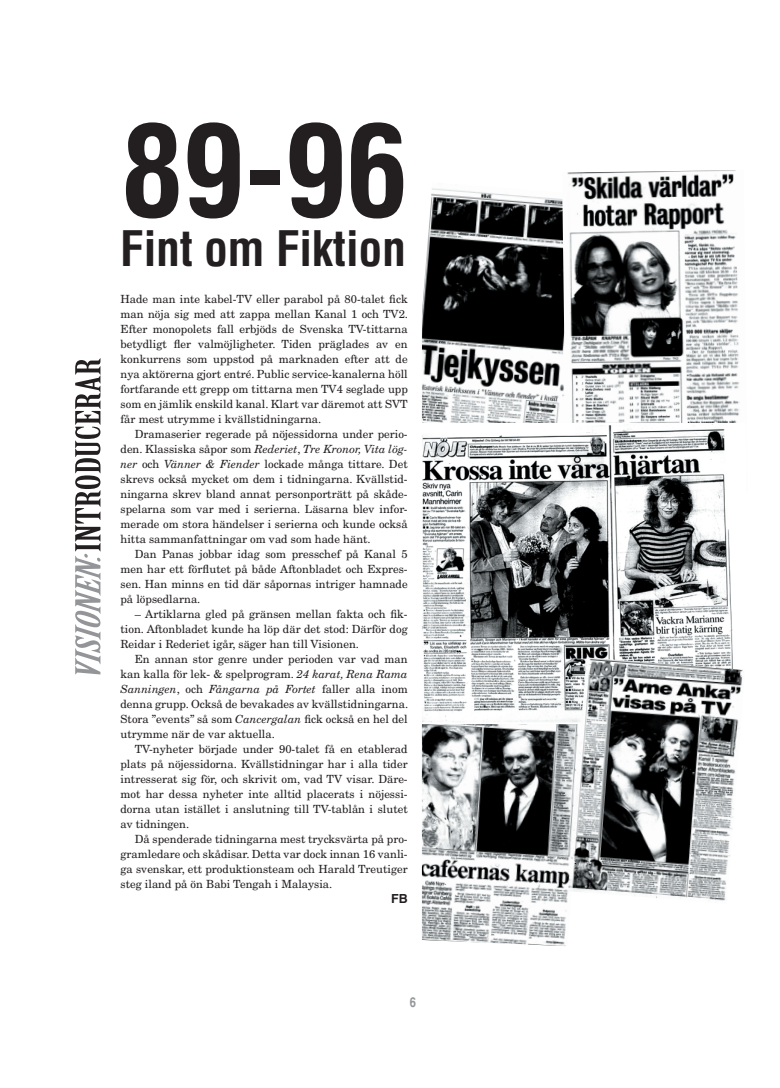
<style>
.page{position:relative;width:780px;height:1088px;background:#fff}
.page>*{position:absolute;margin:0;border:0;box-sizing:border-box;transform-origin:0 0}
.t1{font:700 condensed 125.12px "Helvetica";color:#231f20}
.t2{font:700 condensed 47.75px "Helvetica";letter-spacing:-.01em;color:#231f20}
.t3{font:33.62px "Birch Std";color:#231f20;scale:1.52 1}
.t4{font:700 condensed 13.75px "Helvetica";color:#939598}
.t5{font:700 12.5px "Helvetica";color:#231f20}
.t6{font:11.25px/15px "New Century Schlbk";color:#231f20;text-align:justify}
.s1{font-style:italic;color:#939598}
.s2{font-style:italic}
</style>
<div class="page">
<img style="left:422px;top:724px;width:146px;height:222px">
<img style="left:422px;top:188px;width:140px;height:235px">
<img style="left:562px;top:170px;width:178px;height:253px">
<img style="left:422px;top:424px;width:311px;height:299px">
<img style="left:568px;top:657px;width:175px;height:244px">
<h3 class="t3" style="left:69px;top:682px;width:215px;rotate:-90deg"><span class="s1">VISIONEN:</span>INTRODUCERAR</h3>
<h1 class="t1" style="left:121px;top:93px;width:289px">89-96</h1>
<h2 class="t2" style="left:120px;top:219px;width:287px">Fint om Fiktion</h2>
<p class="t6" style="left:120px;top:291px;width:289px">Hade man inte kabel-TV eller parabol på 80-talet fick man nöja sig med att zappa mellan Kanal 1 och TV2.<br>Efter monopolets fall erbjöds de Svenska TV-tittarna betydligt fler valmöjligheter. Tiden präglades av en konkurrens som uppstod på marknaden efter att de nya aktörerna gjort entré. Public service-kanalerna höll fortfarande ett grepp om tittarna men TV4 seglade upp som en jämlik enskild kanal. Klart var däremot att SVT får mest utrymme i kvällstidningarna.</p>
<p class="t6" style="left:120px;top:426px;width:289px;text-indent:14px">Dramaserier regerade på nöjessidorna under perio&shy;den. Klassiska såpor som <span class="s2">Rederiet</span>, <span class="s2">Tre Kronor, Vita lög&shy;ner</span> och <span class="s2">Vänner &amp; Fiender</span> lockade många tittare. Det skrevs också mycket om dem i tidningarna. Kvällstid&shy;ningarna skrev bland annat personporträtt på skåde&shy;spelarna som var med i serierna. Läsarna blev infor&shy;merade om stora händelser i serierna och kunde också hitta sammanfattningar om vad som hade hänt.</p>
<p class="t6" style="left:120px;top:546px;width:289px;text-indent:14px">Dan Panas jobbar idag som presschef på Kanal 5 men har ett förflutet på både Aftonbladet och Expres&shy;sen. Han minns en tid där såpornas intriger hamnade på löpsedlarna.</p>
<p class="t6" style="left:120px;top:606px;width:289px;text-indent:14px">– Artiklarna gled på gränsen mellan fakta och fik&shy;tion. Aftonbladet kunde ha löp där det stod: Därför dog Reidar i Rederiet igår, säger han till Visionen.</p>
<p class="t6" style="left:120px;top:651px;width:289px;text-indent:14px">En annan stor genre under perioden var vad man kan kalla för lek- &amp; spelprogram. <span class="s2">24 karat, Rena Rama Sanningen</span>, och <span class="s2">Fångarna på Fortet</span> faller alla inom denna grupp. Också de bevakades av kvällstidningarna.<br>Stora ”events” så som <span class="s2">Cancergalan</span> fick också en hel del utrymme när de var aktuella.</p>
<p class="t6" style="left:120px;top:741px;width:289px;text-indent:14px">TV-nyheter började under 90-talet få en etablerad plats på nöjessidorna. Kvällstidningar har i alla tider intresserat sig för, och skrivit om, vad TV visar. Däre&shy;mot har dessa nyheter inte alltid placerats i nöjessi&shy;dorna utan istället i anslutning till TV-tablån i slutet av tidningen.</p>
<p class="t6" style="left:120px;top:831px;width:289px;text-indent:14px">Då spenderade tidningarna mest trycksvärta på pro&shy;gramledare och skådisar. Detta var dock innan 16 vanli&shy;ga svenskar, ett produktionsteam och Harald Treutiger steg iland på ön Babi Tengah i Malaysia.</p>
<p class="t5" style="left:391px;top:891px;width:18px">FB</p>
<p class="t4" style="left:410px;top:994px;width:8px">6</p>
</div>
